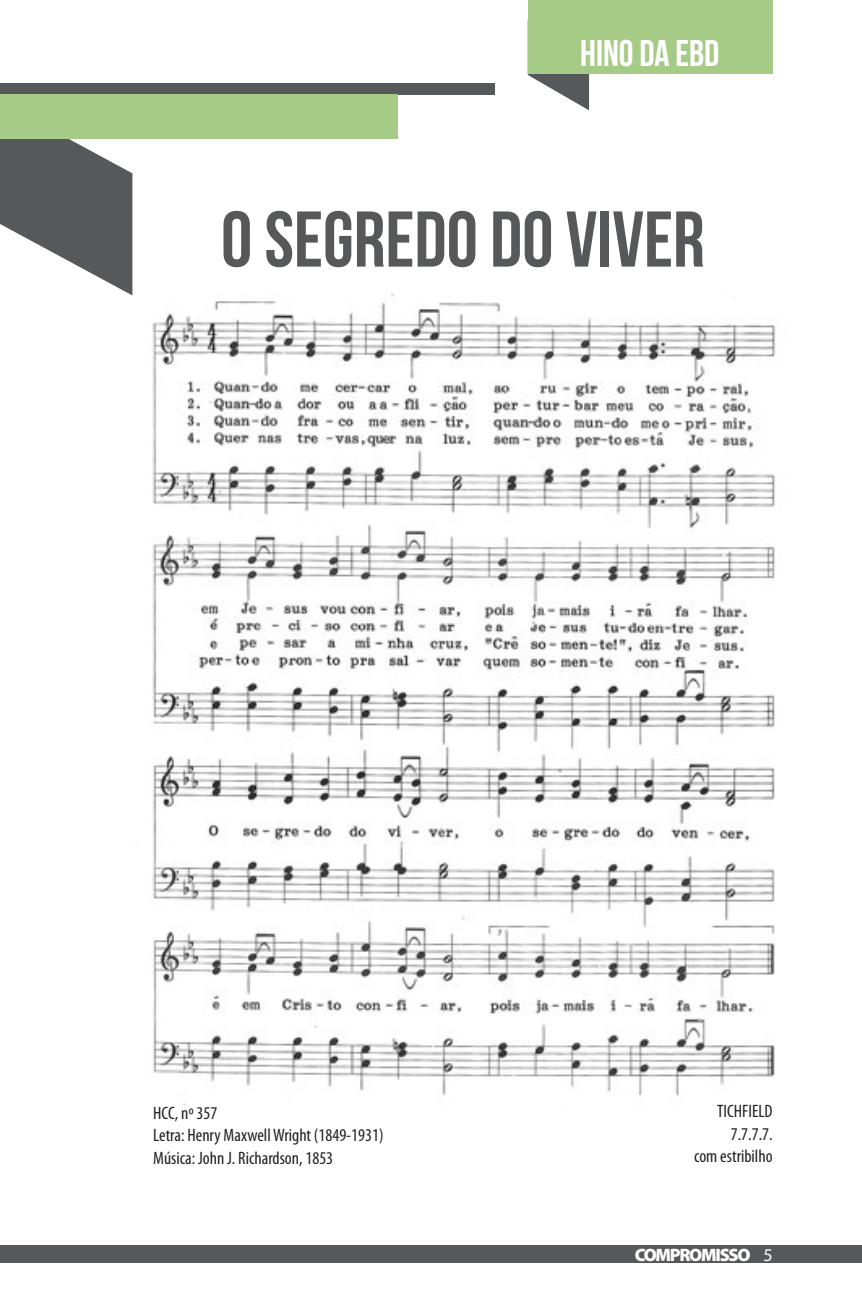
<style>
.page{position:relative;width:862px;height:1308px;background:#fff}
.page>*{position:absolute;margin:0;border:0;box-sizing:border-box;transform-origin:0 0}
.t1{font:78.75px "Bebas Neue";color:#57585a}
.retranca{font:37.12px "Bebas Neue";color:#fff}
.texto{font:condensed 18px "Myriad Pro";color:#231f20}
.t2{font:900 18px "Myriad Pro";letter-spacing:-.07em;color:#fff}
.s1{font-weight:400}
</style>
<div class="page">
<img style="left:132px;top:293px;width:644px;height:813px">
<div style="left:0;top:83px;width:494px;height:11px;background:#57585a"></div>
<svg style="left:0;top:139px;width:132px;height:156px"></svg>
<div style="left:0;top:94px;width:397px;height:45px;background:#a5cb87"></div>
<svg style="left:527px;top:74px;width:61px;height:36px"></svg>
<div style="left:527px;top:0;width:245px;height:74px;background:#a5cb87"></div>
<div style="left:0;top:1245px;width:861px;height:18px;background:#57585a"></div>
<p class="retranca" style="left:580px;top:33px;width:141px">HINO DA EBD</p>
<p class="t1" style="left:221px;top:196px;width:485px">O SEGREDO DO VIVER</p>
<p class="texto" style="left:153px;top:1102px;width:66px">HCC, nº 357</p>
<p class="texto" style="left:153px;top:1124px;width:232px">Letra: Henry Maxwell Wright (1849-1931)</p>
<p class="texto" style="left:153px;top:1147px;width:181px">Música: John J. Richardson, 1853</p>
<p class="texto" style="left:716px;top:1100px;width:57px">TICHFIELD</p>
<p class="texto" style="left:730px;top:1122px;width:43px">7.7.7.7.</p>
<p class="texto" style="left:693px;top:1145px;width:80px">com estribilho</p>
<p class="t2" style="left:634px;top:1244px;width:139px">COMPROMISSO <span class="s1">5</span></p>
</div>
